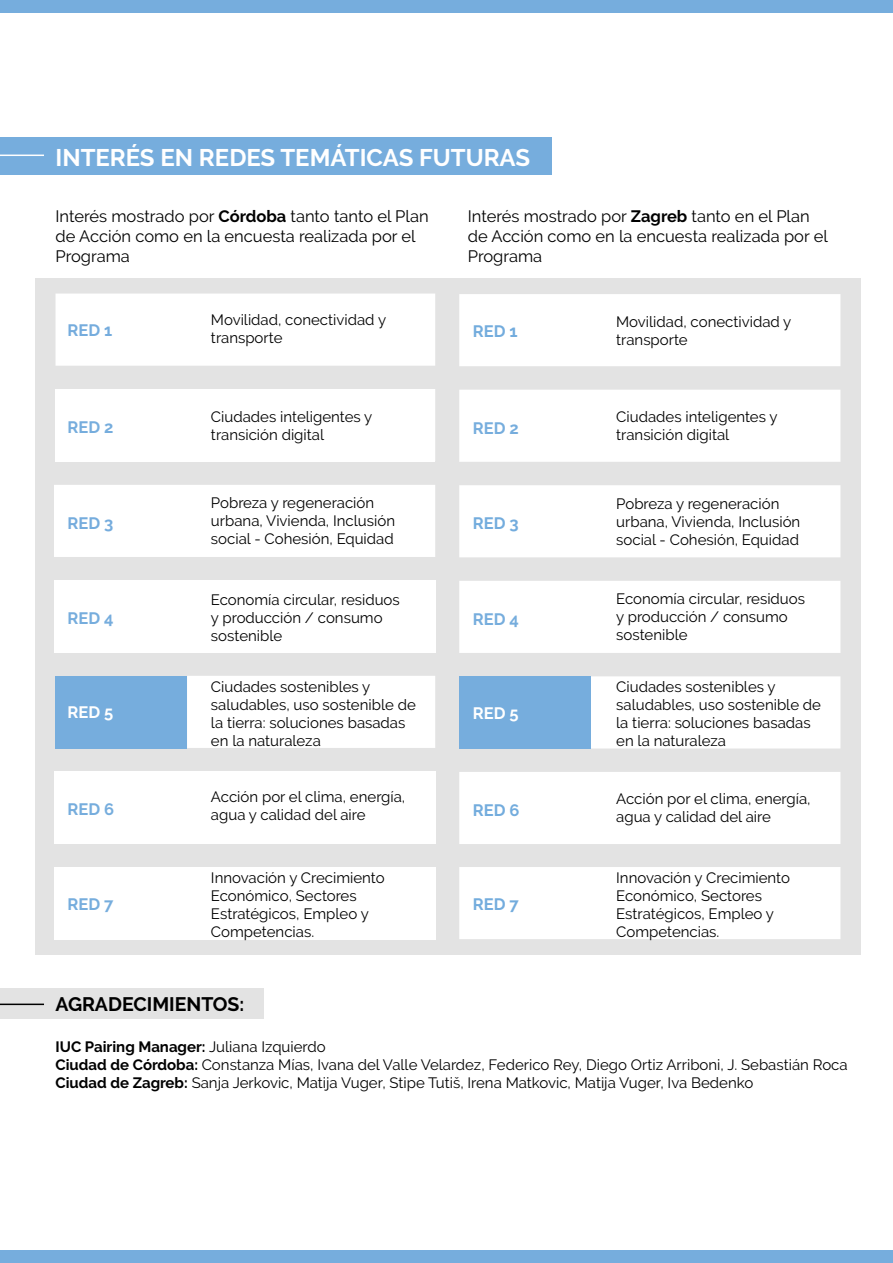
<style>
.page{position:relative;width:893px;height:1263px;background:#fff}
.page>*{position:absolute;margin:0;border:0;box-sizing:border-box;transform-origin:0 0}
.t1{font:700 24px "Raleway";color:#fff}
.t2{font:700 19.5px "Raleway";color:#000}
.t3{font:16.5px/19.8px "Raleway";color:#000}
.t4{font:700 16.5px "Raleway";color:#76addd}
.t5{font:700 16.5px "Raleway";color:#73acdd}
.t6{font:700 16.5px "Raleway";color:#75acdd}
.t7{font:700 16.5px "Raleway";color:#fff}
.t8{font:15px/18px "Raleway";color:#000}
.s1{font-weight:700}
</style>
<div class="page">
<div style="left:35px;top:279px;width:825px;height:676px;background:#e3e3e3"></div>
<div style="left:591px;top:676px;width:249px;height:72px;background:#fff"></div>
<div style="left:0;top:988px;width:264px;height:31px;background:#e3e3e3"></div>
<div style="left:0;top:137px;width:551px;height:38px;background:#76addd"></div>
<hr style="left:0;top:155px;width:44px;height:1px;background:#fff">
<hr style="left:0;top:1003px;width:44px;height:2px;background:#000">
<div style="left:55px;top:294px;width:380px;height:72px;background:#fff"></div>
<div style="left:56px;top:389px;width:379px;height:72px;background:#fff"></div>
<div style="left:56px;top:676px;width:131px;height:72px;background:#76addd"></div>
<div style="left:459px;top:676px;width:132px;height:72px;background:#76addd"></div>
<div style="left:54px;top:485px;width:381px;height:72px;background:#fff"></div>
<div style="left:54px;top:580px;width:381px;height:72px;background:#fff"></div>
<div style="left:54px;top:771px;width:381px;height:73px;background:#fff"></div>
<div style="left:54px;top:867px;width:381px;height:72px;background:#fff"></div>
<div style="left:187px;top:676px;width:248px;height:72px;background:#fff"></div>
<div style="left:459px;top:294px;width:381px;height:72px;background:#fff"></div>
<div style="left:459px;top:390px;width:381px;height:72px;background:#fff"></div>
<div style="left:459px;top:485px;width:381px;height:72px;background:#fff"></div>
<div style="left:459px;top:581px;width:381px;height:72px;background:#fff"></div>
<div style="left:459px;top:772px;width:381px;height:72px;background:#fff"></div>
<div style="left:459px;top:867px;width:381px;height:72px;background:#fff"></div>
<div style="left:0;top:0;width:893px;height:13px;background:#76addd"></div>
<div style="left:0;top:1250px;width:893px;height:13px;background:#76addd"></div>
<h1 class="t1" style="left:56px;top:144px;width:476px">INTERÉS EN REDES TEMÁTICAS FUTURAS</h1>
<p class="t3" style="left:56px;top:206px;width:375px">Interés mostrado por <span class="s1">Córdoba</span> tanto tanto el Plan de Acción como en la encuesta realizada por el<br>Programa</p>
<p class="t3" style="left:468px;top:206px;width:362px">Interés mostrado por <span class="s1">Zagreb</span> tanto en el Plan de Acción como en la encuesta realizada por el<br>Programa</p>
<p class="t6" style="left:68px;top:321px;width:46px">RED 1</p>
<p class="t8" style="left:211px;top:310px;width:177px">Movilidad, conectividad y transporte</p>
<p class="t5" style="left:473px;top:321px;width:46px">RED 1</p>
<p class="t8" style="left:616px;top:312px;width:177px">Movilidad, conectividad y transporte</p>
<p class="t4" style="left:68px;top:418px;width:47px">RED 2</p>
<p class="t8" style="left:211px;top:407px;width:163px">Ciudades inteligentes y transición digital</p>
<p class="t4" style="left:473px;top:418px;width:47px">RED 2</p>
<p class="t8" style="left:616px;top:408px;width:163px">Ciudades inteligentes y transición digital</p>
<p class="t6" style="left:68px;top:513px;width:47px">RED 3</p>
<p class="t8" style="left:211px;top:494px;width:186px">Pobreza y regeneración urbana, Vivienda, Inclusión social - Cohesión, Equidad</p>
<p class="t5" style="left:473px;top:513px;width:47px">RED 3</p>
<p class="t8" style="left:616px;top:494px;width:186px">Pobreza y regeneración urbana, Vivienda, Inclusión social - Cohesión, Equidad</p>
<p class="t4" style="left:68px;top:609px;width:48px">RED 4</p>
<p class="t7" style="left:68px;top:703px;width:47px">RED 5</p>
<p class="t8" style="left:211px;top:591px;width:190px">Economía circular, residuos y producción / consumo sostenible</p>
<p class="t8" style="left:211px;top:678px;width:206px">Ciudades sostenibles y saludables, uso sostenible de la tierra: soluciones basadas en la naturaleza</p>
<p class="t4" style="left:473px;top:609px;width:48px">RED 4</p>
<p class="t7" style="left:473px;top:703px;width:47px">RED 5</p>
<p class="t8" style="left:616px;top:590px;width:190px">Economía circular, residuos y producción / consumo sostenible</p>
<p class="t8" style="left:616px;top:678px;width:206px">Ciudades sostenibles y saludables, uso sostenible de la tierra: soluciones basadas en la naturaleza</p>
<p class="t4" style="left:68px;top:800px;width:48px">RED 6</p>
<p class="t8" style="left:211px;top:788px;width:196px">Acción por el clima, energía, agua y calidad del aire</p>
<p class="t5" style="left:473px;top:801px;width:48px">RED 6</p>
<p class="t8" style="left:616px;top:790px;width:196px">Acción por el clima, energía, agua y calidad del aire</p>
<p class="t4" style="left:68px;top:894px;width:47px">RED 7</p>
<p class="t8" style="left:211px;top:868px;width:175px">Innovación y Crecimiento<br>Económico, Sectores<br>Estratégicos, Empleo y<br>Competencias.</p>
<p class="t5" style="left:473px;top:895px;width:47px">RED 7</p>
<p class="t8" style="left:616px;top:868px;width:175px">Innovación y Crecimiento<br>Económico, Sectores<br>Estratégicos, Empleo y<br>Competencias.</p>
<h2 class="t2" style="left:56px;top:993px;width:190px">AGRADECIMIENTOS:</h2>
<p class="t8" style="left:56px;top:1038px;width:794px"><span class="s1">IUC Pairing Manager:</span> Juliana Izquierdo<br><span class="s1">Ciudad de Córdoba:</span> Constanza Mías, Ivana del Valle Velardez, Federico Rey, Diego Ortiz Arriboni, J. Sebastián Roca<br><span class="s1">Ciudad de Zagreb:</span> Sanja Jerkovic, Matija Vuger, Stipe Tutiš, Irena Matkovic, Matija Vuger, Iva Bedenko</p>
</div>
